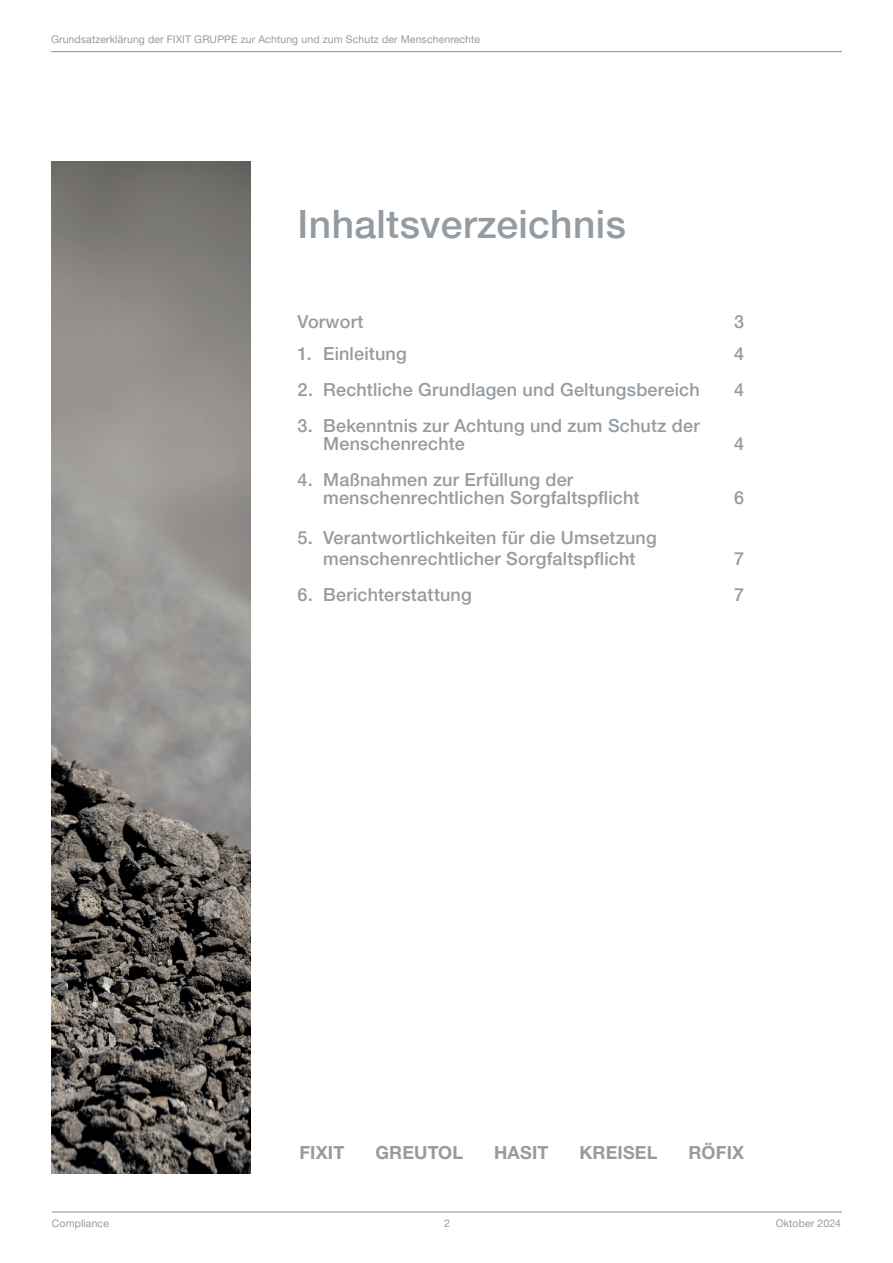
<style>
.page{position:relative;width:893px;height:1263px;background:#fff}
.page>*{position:absolute;margin:0;border:0;box-sizing:border-box;transform-origin:0 0}
.t1{font:500 39px "Helvetica Neue LTW1 G";letter-spacing:.01em;color:#959ca1}
.Text{font:500 18px/18px "Helvetica Neue LTW1 G";letter-spacing:.01em;color:#959ca1}
.t2{font:700 18px "Helvetica Neue LTW1 G";letter-spacing:.01em;color:#959ca1}
.t3{font:10.5px "Helvetica Neue LTW1 G";letter-spacing:.01em;color:#959ca1}
</style>
<div class="page">
<hr style="left:52px;top:1211px;width:790px;height:1px;background:#959ca1">
<hr style="left:51px;top:51px;width:791px;height:1px;background:#959ca1">
<img style="left:51px;top:162px;width:200px;height:1012px">
<p class="t3" style="left:51px;top:33px;width:431px">Grundsatzerklärung der FIXIT GRUPPE zur Achtung und zum Schutz der Menschenrechte</p>
<p class="t1" style="left:298px;top:201px;width:330px">Inhaltsverzeichnis</p>
<p class="Text" style="left:298px;top:313px;width:67px">Vorwort</p>
<p class="Text" style="left:734px;top:313px;width:12px">3</p>
<p class="Text" style="left:298px;top:345px;width:111px">1. Einleitung</p>
<p class="Text" style="left:734px;top:345px;width:12px">4</p>
<p class="Text" style="left:298px;top:381px;width:404px">2. Rechtliche Grundlagen und Geltungsbereich</p>
<p class="Text" style="left:734px;top:381px;width:12px">4</p>
<p class="Text" style="left:323px;top:417px;width:378px;text-indent:-26px">3. Bekenntnis zur Achtung und zum Schutz der<br>Menschenrechte</p>
<p class="Text" style="left:734px;top:435px;width:12px">4</p>
<p class="Text" style="left:323px;top:471px;width:318px;text-indent:-26px">4. Maßnahmen zur Erfüllung der menschenrechtlichen Sorgfaltspflicht</p>
<p class="Text" style="left:734px;top:489px;width:12px">6</p>
<p class="Text" style="left:298px;top:528px;width:361px">5. Verantwortlichkeiten für die Umsetzung</p>
<p class="Text" style="left:323px;top:550px;width:314px">menschenrechtlicher Sorgfaltspflicht</p>
<p class="Text" style="left:734px;top:550px;width:12px">7</p>
<p class="Text" style="left:298px;top:586px;width:176px">6. Berichterstattung</p>
<p class="Text" style="left:734px;top:586px;width:12px">7</p>
<p class="t2" style="left:299px;top:1142px;width:47px">FIXIT</p>
<p class="t2" style="left:375px;top:1142px;width:89px">GREUTOL</p>
<p class="t2" style="left:494px;top:1142px;width:56px">HASIT</p>
<p class="t2" style="left:579px;top:1142px;width:80px">KREISEL</p>
<p class="t2" style="left:688px;top:1142px;width:57px">RÖFIX</p>
<p class="t3" style="left:52px;top:1217px;width:59px">Compliance</p>
<p class="t3" style="left:776px;top:1217px;width:67px">Oktober 2024</p>
<p class="t3" style="left:444px;top:1217px;width:7px">2</p>
</div>
